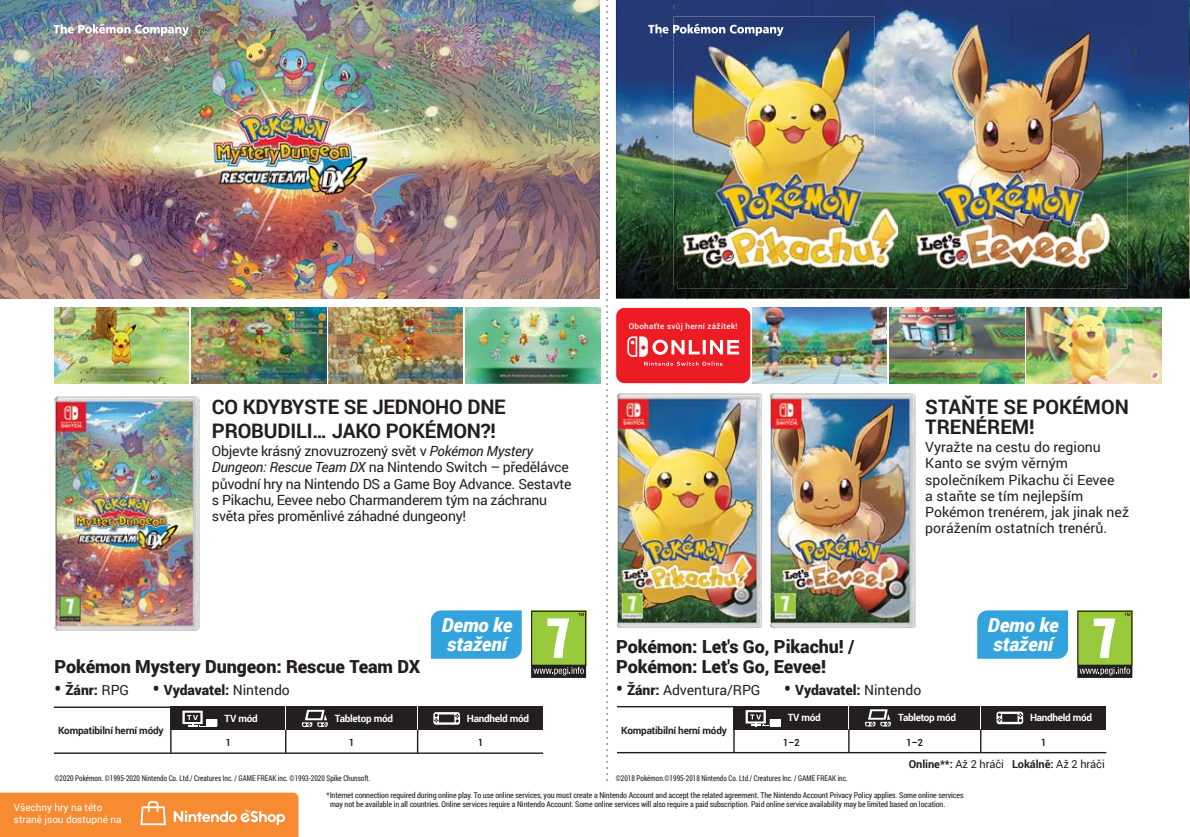
<style>
.page{position:relative;width:1190px;height:837px;background:#fff}
.page>*{position:absolute;margin:0;border:0;box-sizing:border-box;transform-origin:0 0}
.t1{font:700 20px/24px "Roboto";letter-spacing:-.01em;color:#231f20}
.t2{font:italic 900 19.4px/19.4px "Roboto";letter-spacing:-.005em;color:#fff}
.t3{font:900 18px/20px "Roboto";letter-spacing:-.005em;color:#231f20}
.t4{font:14px/16px "Roboto";letter-spacing:-.02em;color:#231f20}
.t5{font:14px/16px "Roboto";color:#231f20}
.t6{font:900 14px "Roboto";letter-spacing:-.005em;color:#231f20}
.t7{font:700 11px "Roboto";letter-spacing:-.005em;color:#231f20}
.t8{font:700 10px "Roboto";letter-spacing:-.03em;color:#fff}
.t9{font:700 10px "Roboto";letter-spacing:-.02em;color:#231f20}
.t10{font:10px/12px "Roboto";letter-spacing:-.005em;color:#fff}
.t11{font:700 10px "Roboto";letter-spacing:-.02em;color:#231f20;scale:.9 1}
.t12{font:8px/17.4px "Roboto Condensed";letter-spacing:-.01em;color:#231f20;scale:.9 1}
.t13{font:8px "Roboto Condensed";letter-spacing:-.01em;color:#231f20}
.t14{font:500 8px "Roboto";letter-spacing:.04em;color:#fff}
.s1{font-style:italic}
.s2{font-size:18px}
.s3{font-weight:400}
.s4{font-weight:900;font-size:18px}
.s5{font-weight:900}
</style>
<div class="page">
<svg style="left:606px;top:0;width:2px;height:780px"></svg>
<img style="left:328px;top:308px;width:135px;height:75px">
<img style="left:465px;top:308px;width:135px;height:75px">
<img style="left:192px;top:308px;width:134px;height:75px">
<img style="left:0;top:0;width:599px;height:298px">
<img style="left:55px;top:396px;width:144px;height:234px">
<svg style="left:531px;top:610px;width:55px;height:67px;background:#90af53"></svg>
<img style="left:54px;top:23px;width:135px;height:13px">
<img style="left:54px;top:308px;width:135px;height:75px">
<svg style="left:1077px;top:610px;width:55px;height:67px;background:#91b053"></svg>
<img style="left:616px;top:0;width:572px;height:42px">
<img style="left:616px;top:42px;width:71px;height:256px">
<img style="left:874px;top:42px;width:44px;height:109px">
<img style="left:1118px;top:42px;width:70px;height:256px">
<img style="left:687px;top:288px;width:431px;height:10px">
<img style="left:752px;top:308px;width:134px;height:75px">
<img style="left:889px;top:308px;width:135px;height:75px">
<img style="left:1026px;top:308px;width:135px;height:75px">
<img style="left:673px;top:16px;width:201px;height:269px">
<img style="left:918px;top:15px;width:207px;height:136px">
<img style="left:905px;top:151px;width:222px;height:137px">
<img style="left:677px;top:151px;width:221px;height:137px">
<img style="left:677px;top:151px;width:197px;height:134px">
<img style="left:898px;top:151px;width:7px;height:137px">
<svg style="left:648px;top:23px;width:135px;height:13px"></svg>
<img style="left:770px;top:393px;width:145px;height:234px">
<img style="left:617px;top:393px;width:144px;height:234px">
<img style="left:1188px;top:0;width:1px;height:298px">
<div style="left:286px;top:706px;width:131px;height:23px;background:#231f20"></div>
<svg style="left:302px;top:709px;width:26px;height:17px"></svg>
<div style="left:418px;top:706px;width:125px;height:23px;background:#231f20"></div>
<svg style="left:433px;top:712px;width:27px;height:12px"></svg>
<div style="left:170px;top:706px;width:115px;height:23px;background:#231f20"></div>
<svg style="left:182px;top:710px;width:35px;height:16px"></svg>
<hr style="left:54px;top:752px;width:489px;height:1px;background:#231f20">
<hr style="left:54px;top:706px;width:119px;height:1px;background:#231f20">
<svg style="left:285px;top:729px;width:1px;height:23px"></svg>
<hr style="left:170px;top:707px;width:1px;height:45px;background:#231f20">
<svg style="left:417px;top:729px;width:1px;height:23px"></svg>
<div style="left:849px;top:705px;width:130px;height:24px;background:#231f20"></div>
<svg style="left:865px;top:709px;width:25px;height:17px"></svg>
<div style="left:981px;top:705px;width:125px;height:24px;background:#231f20"></div>
<svg style="left:996px;top:711px;width:27px;height:12px"></svg>
<div style="left:733px;top:705px;width:115px;height:24px;background:#231f20"></div>
<svg style="left:745px;top:710px;width:35px;height:16px"></svg>
<hr style="left:617px;top:751px;width:489px;height:2px;background:#231f20">
<hr style="left:617px;top:705px;width:119px;height:2px;background:#231f20">
<svg style="left:848px;top:729px;width:1px;height:23px"></svg>
<hr style="left:733px;top:706px;width:1px;height:46px;background:#231f20">
<hr style="left:979px;top:729px;width:2px;height:23px;background:#231f20">
<div style="left:431px;top:610px;width:90px;height:48px;background:#32a3dc"></div>
<div style="left:977px;top:610px;width:90px;height:48px;background:#32a3dc"></div>
<div style="left:617px;top:309px;width:132px;height:73px;background:#ed1c24;border-radius:7px"></div>
<div style="left:616px;top:308px;width:134px;height:75px;border:2px solid #ed1c24;border-radius:7px"></div>
<svg style="left:627px;top:336px;width:112px;height:29px"></svg>
<svg style="left:0;top:792px;width:298px;height:44px;background:#f69341"></svg>
<h1 class="t1" style="left:212px;top:393px;width:295px">CO KDYBYSTE SE JEDNOHO DNE<br>PROBUDILI… JAKO POKÉMON?!</h1>
<p class="t4" style="left:212px;top:443px;width:361px">Objevte krásný znovuzrozený svět v <span class="s1">Pokémon Mystery Dungeon: Rescue Team DX</span> na Nintendo Switch – předělávce původní hry na Nintendo DS a Game Boy Advance. Sestavte s Pikachu, Eevee nebo Charmanderem tým na záchranu světa přes proměnlivé záhadné dungeony!</p>
<p class="t14" style="left:628px;top:320px;width:110px">Obohaťte svůj herní zážitek!</p>
<h1 class="t1" style="left:925px;top:395px;width:205px;line-height:20px">STAŇTE SE POKÉMON<br>TRENÉREM!</h1>
<h3 class="t5" style="left:925px;top:439px;width:205px">Vyražte na cestu do regionu<br>Kanto se svým věrným společníkem Pikachu či Eevee<br>a staňte se tím nejlepším<br>Pokémon trenérem, jak jinak než porážením ostatních trenérů.</h3>
<h3 class="t3" style="left:55px;top:655px;width:367px">Pokémon Mystery Dungeon: Rescue Team DX</h3>
<h3 class="t6" style="left:55px;top:679px;width:76px"><span class="s2">•</span> Žánr: <span class="s3">RPG</span></h3>
<h3 class="t6" style="left:153px;top:679px;width:138px"><span class="s2">•</span> Vydavatel: <span class="s3">Nintendo</span></h3>
<h2 class="t2" style="left:441px;top:614px;width:72px">Demo ke stažení</h2>
<h2 class="t2" style="left:987px;top:614px;width:72px">Demo ke stažení</h2>
<h3 class="t3" style="left:616px;top:635px;width:240px">Pokémon: Let's Go, Pikachu! /<br>Pokémon: Let's Go, Eevee!</h3>
<h3 class="t4" style="left:616px;top:681px;width:146px"><span class="s4">•</span> <span class="s5">Žánr:</span> Adventura/RPG</h3>
<h3 class="t6" style="left:784px;top:679px;width:138px"><span class="s2">•</span> Vydavatel: <span class="s3">Nintendo</span></h3>
<p class="t9" style="left:58px;top:723px;width:107px">Kompatibilní herní módy</p>
<p class="t8" style="left:224px;top:711px;width:35px">TV mód</p>
<p class="t8" style="left:335px;top:711px;width:60px">Tabletop mód</p>
<p class="t8" style="left:467px;top:711px;width:64px">Handheld mód</p>
<p class="t11" style="left:349px;top:735px;width:7px">1</p>
<p class="t11" style="left:478px;top:735px;width:7px">1</p>
<p class="t11" style="left:226px;top:735px;width:7px">1</p>
<p class="t9" style="left:621px;top:723px;width:107px">Kompatibilní herní módy</p>
<p class="t8" style="left:787px;top:710px;width:35px">TV mód</p>
<p class="t8" style="left:898px;top:710px;width:60px">Tabletop mód</p>
<p class="t8" style="left:1029px;top:710px;width:64px">Handheld mód</p>
<p class="t11" style="left:906px;top:735px;width:20px">1–2</p>
<p class="t11" style="left:1041px;top:735px;width:7px">1</p>
<p class="t11" style="left:783px;top:735px;width:20px">1–2</p>
<h3 class="t7" style="left:908px;top:755px;width:197px">Online**: <span class="s3">Až 2 hráči</span> Lokálně: <span class="s3">Až 2 hráči</span></h3>
<p class="t12" style="left:326px;top:768px;width:709px;text-indent:-272px">©2020 Pokémon. ©1995-2020 Nintendo Co. Ltd./ Creatures Inc. / GAME FREAK inc. ©1993-2020 Spike Chunsoft.<br>* Internet connection required during online play. To use online services, you must create a Nintendo Account and accept the related agreement. The Nintendo Account Privacy Policy applies. Some online services</p>
<p class="t13" style="left:330px;top:798px;width:616px">may not be available in all countries. Online services require a Nintendo Account. Some online services will also require a paid subscription. Paid online service availability may be limited based on location.</p>
<p class="t12" style="left:616px;top:768px;width:259px">©2018 Pokémon.©1995-2018 Nintendo Co. Ltd./ Creatures Inc. / GAME FREAK inc.</p>
<p class="t10" style="left:14px;top:801px;width:109px">Všechny hry na této straně jsou dostupné na</p>
</div>
